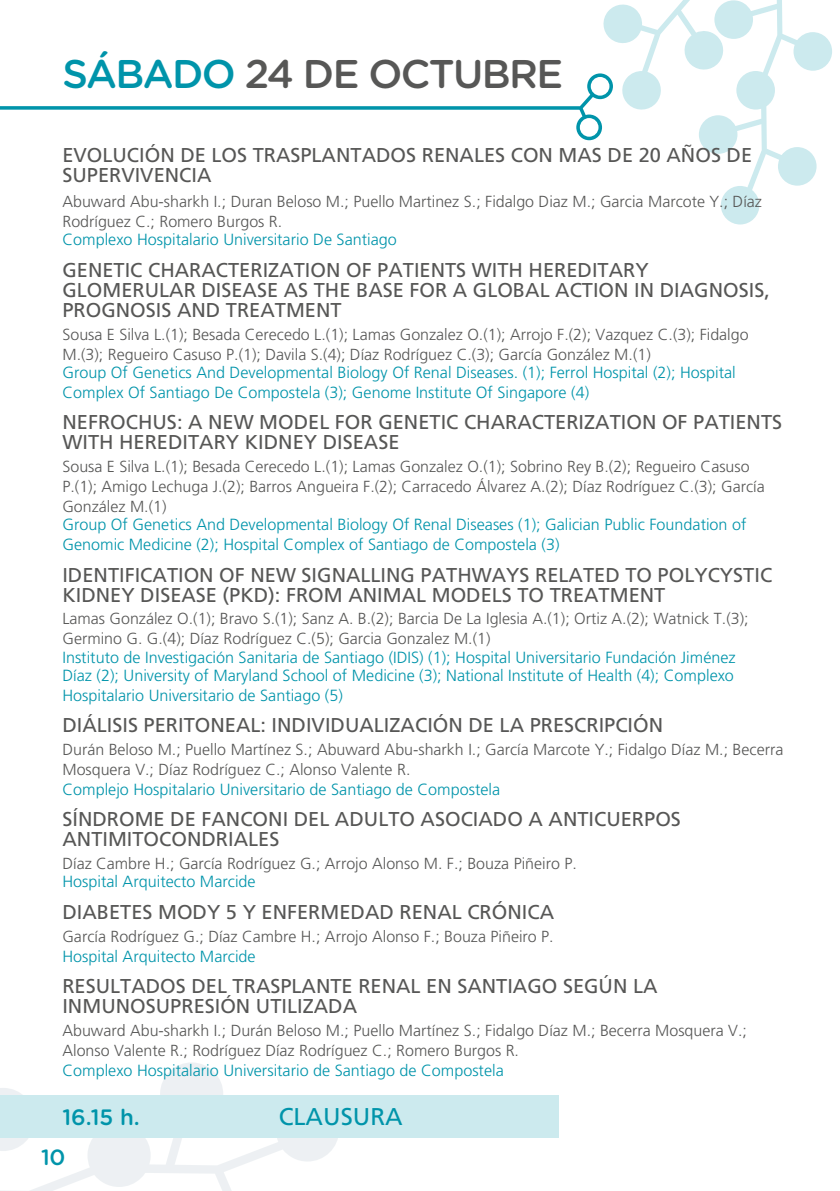
<style>
.page{position:relative;width:840px;height:1191px;background:#fff}
.page>*{position:absolute;margin:0;border:0;box-sizing:border-box;transform-origin:0 0}
.t1{font:500 40px "Gotham Rounded";letter-spacing:-.04em;color:#575756}
.t2{font:24.2px "Frutiger";color:#0094aa}
.t3{font:500 22.2px "Gotham Rounded";color:#0094aa}
.t4{font:500 22px "Gotham Rounded";color:#0094aa}
.t5{font:20px/20px "Frutiger";color:#575756}
.t6{font:300 16.2px/20px "Frutiger";color:#0094aa}
.t7{font:300 16px/20px "Frutiger";color:#575756}
.s1{color:#0094aa}
</style>
<div class="page">
<svg style="left:0;top:1063px;width:339px;height:128px"></svg>
<div style="left:0;top:1095px;width:558px;height:42px;background:#cceaee"></div>
<svg style="left:0;top:0;width:831px;height:225px"></svg>
<h1 class="t1" style="left:62px;top:46px;width:502px"><span class="s1">SÁBADO</span> 24 DE OCTUBRE</h1>
<p class="t5" style="left:62px;top:145px;width:690px">EVOLUCIÓN DE LOS TRASPLANTADOS RENALES CON MAS DE 20 AÑOS DE<br>SUPERVIVENCIA</p>
<p class="t7" style="left:62px;top:192px;width:700px">Abuward Abu-sharkh I.; Duran Beloso M.; Puello Martinez S.; Fidalgo Diaz M.; Garcia Marcote Y.; Díaz<br>Rodríguez C.; Romero Burgos R.</p>
<p class="t6" style="left:62px;top:230px;width:336px">Complexo Hospitalario Universitario De Santiago</p>
<p class="t5" style="left:62px;top:260px;width:708px">GENETIC CHARACTERIZATION OF PATIENTS WITH HEREDITARY<br>GLOMERULAR DISEASE AS THE BASE FOR A GLOBAL ACTION IN DIAGNOSIS,<br>PROGNOSIS AND TREATMENT</p>
<p class="t7" style="left:62px;top:324px;width:687px">Sousa E Silva L.(1); Besada Cerecedo L.(1); Lamas Gonzalez O.(1); Arrojo F.(2); Vazquez C.(3); Fidalgo<br>M.(3); Regueiro Casuso P.(1); Davila S.(4); Díaz Rodríguez C.(3); García González M.(1)</p>
<p class="t6" style="left:62px;top:362px;width:674px">Group Of Genetics And Developmental Biology Of Renal Diseases. (1); Ferrol Hospital (2); Hospital<br>Complex Of Santiago De Compostela (3); Genome Institute Of Singapore (4)</p>
<p class="t5" style="left:62px;top:412px;width:720px">NEFROCHUS: A NEW MODEL FOR GENETIC CHARACTERIZATION OF PATIENTS<br>WITH HEREDITARY KIDNEY DISEASE</p>
<p class="t7" style="left:62px;top:457px;width:703px">Sousa E Silva L.(1); Besada Cerecedo L.(1); Lamas Gonzalez O.(1); Sobrino Rey B.(2); Regueiro Casuso<br>P.(1); Amigo Lechuga J.(2); Barros Angueira F.(2); Carracedo Álvarez A.(2); Díaz Rodríguez C.(3); García<br>González M.(1)</p>
<p class="t6" style="left:62px;top:515px;width:685px">Group Of Genetics And Developmental Biology Of Renal Diseases (1); Galician Public Foundation of<br>Genomic Medicine (2); Hospital Complex of Santiago de Compostela (3)</p>
<p class="t5" style="left:62px;top:565px;width:711px">IDENTIFICATION OF NEW SIGNALLING PATHWAYS RELATED TO POLYCYSTIC<br>KIDNEY DISEASE (PKD): FROM ANIMAL MODELS TO TREATMENT</p>
<p class="t7" style="left:62px;top:609px;width:687px">Lamas González O.(1); Bravo S.(1); Sanz A. B.(2); Barcia De La Iglesia A.(1); Ortiz A.(2); Watnick T.(3);<br>Germino G. G.(4); Díaz Rodríguez C.(5); Garcia Gonzalez M.(1)</p>
<p class="t6" style="left:62px;top:648px;width:674px;line-height:18.2px">Instituto de Investigación Sanitaria de Santiago (IDIS) (1); Hospital Universitario Fundación Jiménez<br>Díaz (2); University of Maryland School of Medicine (3); National Institute of Health (4); Complexo</p>
<p class="t6" style="left:62px;top:685px;width:282px">Hospitalario Universitario de Santiago (5)</p>
<p class="t5" style="left:62px;top:715px;width:602px">DIÁLISIS PERITONEAL: INDIVIDUALIZACIÓN DE LA PRESCRIPCIÓN</p>
<p class="t7" style="left:62px;top:739px;width:722px">Durán Beloso M.; Puello Martínez S.; Abuward Abu-sharkh I.; García Marcote Y.; Fidalgo Díaz M.; Becerra<br>Mosquera V.; Díaz Rodríguez C.; Alonso Valente R.</p>
<p class="t6" style="left:62px;top:779px;width:439px">Complejo Hospitalario Universitario de Santiago de Compostela</p>
<p class="t5" style="left:62px;top:809px;width:619px">SÍNDROME DE FANCONI DEL ADULTO ASOCIADO A ANTICUERPOS<br>ANTIMITOCONDRIALES</p>
<p class="t7" style="left:62px;top:854px;width:515px">Díaz Cambre H.; García Rodríguez G.; Arrojo Alonso M. F.; Bouza Piñeiro P.</p>
<p class="t6" style="left:62px;top:872px;width:195px">Hospital Arquitecto Marcide</p>
<p class="t5" style="left:62px;top:902px;width:493px">DIABETES MODY 5 Y ENFERMEDAD RENAL CRÓNICA</p>
<p class="t7" style="left:62px;top:926px;width:492px">García Rodríguez G.; Díaz Cambre H.; Arrojo Alonso F.; Bouza Piñeiro P.</p>
<p class="t6" style="left:62px;top:946px;width:195px">Hospital Arquitecto Marcide</p>
<p class="t5" style="left:62px;top:976px;width:596px">RESULTADOS DEL TRASPLANTE RENAL EN SANTIAGO SEGÚN LA<br>INMUNOSUPRESIÓN UTILIZADA</p>
<p class="t7" style="left:62px;top:1020px;width:685px">Abuward Abu-sharkh I.; Durán Beloso M.; Puello Martínez S.; Fidalgo Díaz M.; Becerra Mosquera V.;<br>Alonso Valente R.; Rodríguez Díaz Rodríguez C.; Romero Burgos R.</p>
<p class="t6" style="left:62px;top:1060px;width:442px">Complexo Hospitalario Universitario de Santiago de Compostela</p>
<h3 class="t3" style="left:62px;top:1101px;width:79px">16.15 h.</h3>
<h2 class="t2" style="left:278px;top:1102px;width:125px">CLAUSURA</h2>
<h3 class="t4" style="left:41px;top:1141px;width:26px">10</h3>
</div>
